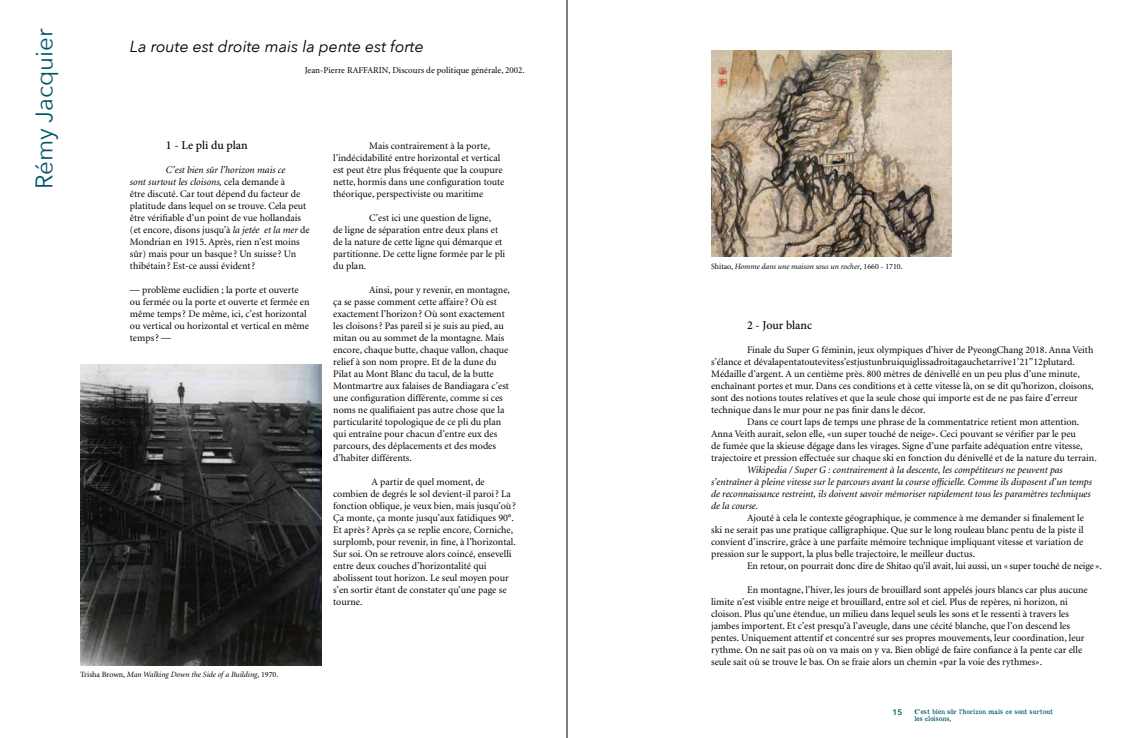
<style>
.page{position:relative;width:1134px;height:738px;background:#fff}
.page>*{position:absolute;margin:0;border:0;box-sizing:border-box;transform-origin:0 0}
.t1{font:24px "Avenir Next";color:#005468}
.t2{font:italic 16px "Avenir Next";color:#000}
.t3{font:500 12px "Minion Pro";letter-spacing:-.005em;color:#000}
.t4{font:10px/12px "Minion";color:#000}
.t5{font:italic 10px/12px "Minion";color:#000}
.t6{font:9px "Minion";color:#000}
.t7{font:italic 8px "Minion";color:#000}
.t8{font:600 8px "Avenir Next";color:#005468}
.t9{font:6.5px/7px "Old Newspaper Types";color:#005468}
.s1{font-style:italic}
.s2{font-style:normal}
</style>
<div class="page">
<hr style="left:567px;top:0;width:1px;height:737px;background:#000">
<img style="left:80px;top:364px;width:241px;height:301px">
<img style="left:711px;top:50px;width:240px;height:206px">
<h1 class="t1" style="left:24px;top:189px;width:162px;rotate:-90deg">Rémy Jacquier</h1>
<h2 class="t2" style="left:130px;top:33px;width:295px">La route est droite mais la pente est forte</h2>
<p class="t6" style="left:305px;top:66px;width:221px">Jean-Pierre RAFFARIN, Discours de politique générale, 2002.</p>
<p class="t3" style="left:166px;top:136px;width:83px">1 - Le pli du plan</p>
<p class="t4" style="left:130px;top:164px;width:181px;text-indent:36px"><span class="s1">C’est bien sûr l’horizon mais ce<br>sont surtout les cloisons,</span> cela demande à<br>être discuté. Car tout dépend du facteur de platitude dans lequel on se trouve. Cela peut être vérifiable d’un point de vue hollandais (et encore, disons jusqu’à <span class="s1">la jetée et la mer</span> de Mondrian en 1915. Après, rien n’est moins sûr) mais pour un basque ? Un suisse ? Un thibétain? Est-ce aussi évident?</p>
<p class="t4" style="left:130px;top:284px;width:181px">— problème euclidien ; la porte et ouverte ou fermée ou la porte et ouverte et fermée en même temps? De même, ici, c’est horizontal ou vertical ou horizontal et vertical en même temps? —</p>
<p class="t4" style="left:333px;top:140px;width:173px;text-indent:36px">Mais contrairement à la porte, l’indécidabilité entre horizontal et vertical est peut être plus fréquente que la coupure nette, hormis dans une configuration toute théorique, perspectiviste ou maritime</p>
<p class="t4" style="left:333px;top:212px;width:174px;text-indent:36px">C’est ici une question de ligne,<br>de ligne de séparation entre deux plans et de la nature de cette ligne qui démarque et partitionne. De cette ligne formée par le pli du plan.</p>
<p class="t4" style="left:333px;top:284px;width:178px;text-indent:36px">Ainsi, pour y revenir, en montagne, ça se passe comment cette affaire ? Où est exactement l’horizon? Où sont exactement les cloisons? Pas pareil si je suis au pied, au mitan ou au sommet de la montagne. Mais encore, chaque butte, chaque vallon, chaque relief à son nom propre. Et de la dune du Pilat au Mont Blanc du tacul, de la butte Montmartre aux falaises de Bandiagara c’est une configuration différente, comme si ces noms ne qualifiaient pas autre chose que la particularité topologique de ce pli du plan qui entraîne pour chacun d’entre eux des parcours, des déplacements et des modes d’habiter différents.</p>
<p class="t4" style="left:333px;top:476px;width:184px;text-indent:38px">A partir de quel moment, de combien de degrés le sol devient-il paroi? La fonction oblique, je veux bien, mais jusqu’où?<br>Ça monte, ça monte jusqu’aux fatidiques 90°.<br>Et après? Après ça se replie encore, Corniche, surplomb, pour revenir, in fine, à l’horizontal.<br>Sur soi. On se retrouve alors coincé, ensevelli entre deux couches d’horizontalité qui abolissent tout horizon. Le seul moyen pour s’en sortir étant de constater qu’une page se tourne.</p>
<p class="t7" style="left:80px;top:670px;width:200px"><span class="s2">Trisha Brown,</span> Man Walking Down the Side of a Building<span class="s2">, 1970.</span></p>
<p class="t7" style="left:711px;top:262px;width:193px"><span class="s2">Shitao,</span> Homme dans une maison sous un rocher<span class="s2">, 1660 - 1710.</span></p>
<p class="t3" style="left:747px;top:316px;width:66px">2 - Jour blanc</p>
<p class="t4" style="left:711px;top:344px;width:384px;text-indent:36px">Finale du Super G féminin, jeux olympiques d’hiver de PyeongChang 2018. Anna Veith s’élance et dévalapentatoutevitess’estjustunbruiquiglissadroitagauchetarrive1’21’’12plutard.<br>Médaille d’argent. A un centième près. 800 mètres de dénivellé en un peu plus d’une minute, enchaînant portes et mur. Dans ces conditions et à cette vitesse là, on se dit qu’horizon, cloisons, sont des notions toutes relatives et que la seule chose qui importe est de ne pas faire d’erreur technique dans le mur pour ne pas finir dans le décor.</p>
<p class="t4" style="left:711px;top:416px;width:387px;text-indent:36px">Dans ce court laps de temps une phrase de la commentatrice retient mon attention.<br>Anna Veith aurait, selon elle, «un super touché de neige». Ceci pouvant se vérifier par le peu<br>de fumée que la skieuse dégage dans les virages. Signe d’une parfaite adéquation entre vitesse, trajectoire et pression effectuée sur chaque ski en fonction du dénivellé et de la nature du terrain.</p>
<p class="t5" style="left:711px;top:464px;width:382px;text-indent:36px">Wikipedia / Super G : contrairement à la descente, les compétiteurs ne peuvent pas s’entraîner à pleine vitesse sur le parcours avant la course officielle. Comme ils disposent d’un temps de reconnaissance restreint, ils doivent savoir mémoriser rapidement tous les paramètres techniques de la course.</p>
<p class="t4" style="left:711px;top:512px;width:374px;text-align:justify;text-indent:36px">Ajouté à cela le contexte géographique, je commence à me demander si finalement le ski ne serait pas une pratique calligraphique. Que sur le long rouleau blanc pentu de la piste il convient d’inscrire, grâce à une parfaite mémoire technique impliquant vitesse et variation de pression sur le support, la plus belle trajectoire, le meilleur ductus.</p>
<p class="t4" style="left:747px;top:560px;width:356px">En retour, on pourrait donc dire de Shitao qu’il avait, lui aussi, un «super touché de neige».</p>
<p class="t4" style="left:711px;top:584px;width:378px;text-indent:36px">En montagne, l’hiver, les jours de brouillard sont appelés jours blancs car plus aucune limite n’est visible entre neige et brouillard, entre sol et ciel. Plus de repères, ni horizon, ni cloison. Plus qu’une étendue, un milieu dans lequel seuls les sons et le ressenti à travers les jambes importent. Et c’est presqu’à l’aveugle, dans une cécité blanche, que l’on descend les pentes. Uniquement attentif et concentré sur ses propres mouvements, leur coordination, leur rythme. On ne sait pas où on va mais on y va. Bien obligé de faire confiance à la pente car elle seule sait où se trouve le bas. On se fraie alors un chemin «par la voie des rythmes».</p>
<p class="t8" style="left:893px;top:704px;width:11px">15</p>
<p class="t9" style="left:914px;top:706px;width:140px">C’est bien sûr l’horizon mais ce sont surtout les cloisons,</p>
</div>
